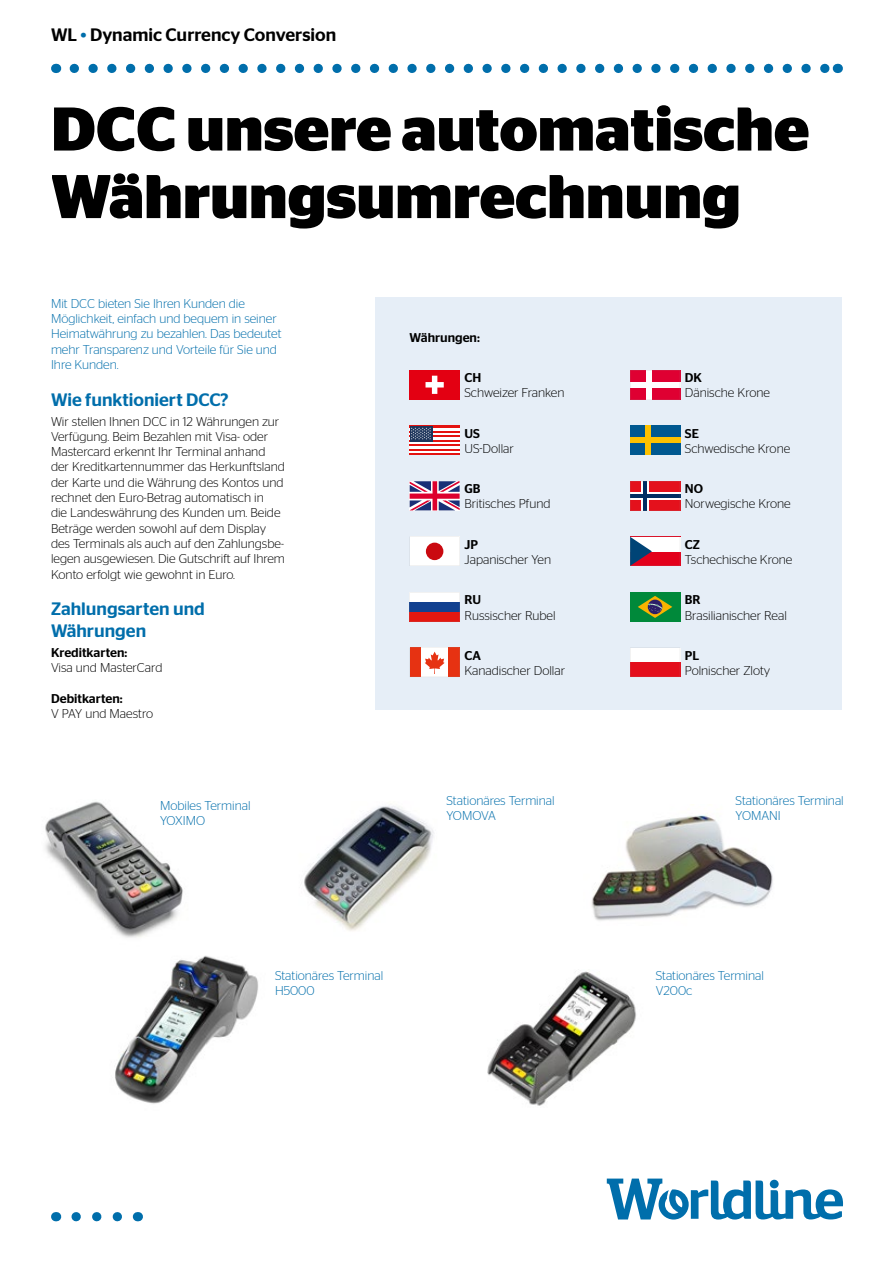
<style>
.page{position:relative;width:893px;height:1263px;background:#fff}
.page>*{position:absolute;margin:0;border:0;box-sizing:border-box;transform-origin:0 0}
.t1{font:700 61.5px/67.5px "Stag Sans";color:#000}
.t2{font:500 18px/21.6px "Stag Sans";color:#006eab}
.t3{font:500 18px "Stag Sans";color:#000}
.t4{font:300 12.75px/15.3px "Stag Sans";color:#000}
.t5{font:300 12.75px/15.3px "Stag Sans";color:#006eab}
.t6{font:500 12.75px "Stag Sans";color:#000}
.s1{color:#006eab}
</style>
<div class="page">
<img style="left:487px;top:971px;width:149px;height:135px">
<img style="left:304px;top:806px;width:130px;height:125px">
<img style="left:45px;top:801px;width:138px;height:137px">
<img style="left:115px;top:955px;width:144px;height:149px">
<svg style="left:76px;top:1212px;width:46px;height:9px"></svg>
<svg style="left:74px;top:64px;width:754px;height:9px"></svg>
<div style="left:376px;top:298px;width:466px;height:412px;background:#e6eef7"></div>
<div style="left:410px;top:370px;width:50px;height:29px;background:#e30012"></div>
<svg style="left:425px;top:376px;width:19px;height:18px"></svg>
<hr style="left:410px;top:453px;width:50px;height:2px;background:#e41310">
<hr style="left:410px;top:450px;width:50px;height:3px;background:#fff">
<hr style="left:410px;top:448px;width:50px;height:2px;background:#e41310">
<hr style="left:410px;top:446px;width:50px;height:2px;background:#fff">
<hr style="left:410px;top:444px;width:50px;height:2px;background:#e41310">
<hr style="left:410px;top:441px;width:50px;height:3px;background:#fff">
<hr style="left:410px;top:439px;width:50px;height:2px;background:#e41310">
<hr style="left:410px;top:437px;width:50px;height:2px;background:#fff">
<hr style="left:410px;top:435px;width:50px;height:2px;background:#e41310">
<hr style="left:410px;top:432px;width:50px;height:3px;background:#fff">
<hr style="left:410px;top:430px;width:50px;height:2px;background:#e41310">
<hr style="left:410px;top:428px;width:50px;height:2px;background:#fff">
<hr style="left:410px;top:426px;width:50px;height:2px;background:#e41310">
<svg style="left:410px;top:426px;width:22px;height:15px"></svg>
<svg style="left:411px;top:427px;width:20px;height:12px"></svg>
<svg style="left:410px;top:481px;width:50px;height:29px"></svg>
<svg style="left:410px;top:537px;width:50px;height:29px"></svg>
<div style="left:426px;top:543px;width:17px;height:17px;background:#ca0910;border-radius:50%"></div>
<svg style="left:410px;top:592px;width:50px;height:29px"></svg>
<svg style="left:410px;top:648px;width:50px;height:29px"></svg>
<svg style="left:630px;top:370px;width:50px;height:29px"></svg>
<div style="left:630px;top:426px;width:50px;height:29px;background:#005890"></div>
<div style="left:645px;top:426px;width:5px;height:29px;background:#fdc100"></div>
<div style="left:630px;top:437px;width:50px;height:6px;background:#fdc100"></div>
<svg style="left:630px;top:481px;width:50px;height:29px"></svg>
<svg style="left:630px;top:537px;width:50px;height:29px"></svg>
<div style="left:630px;top:592px;width:50px;height:29px;background:#00893a"></div>
<svg style="left:638px;top:596px;width:34px;height:22px"></svg>
<svg style="left:630px;top:648px;width:50px;height:29px"></svg>
<svg style="left:607px;top:1178px;width:236px;height:41px"></svg>
<img style="left:591px;top:814px;width:182px;height:107px">
<h2 class="t3" style="left:51px;top:24px;width:287px">WL <span class="s1">•</span> Dynamic Currency Conversion</h2>
<h1 class="t1" style="left:51px;top:95px;width:760px">DCC unsere automatische<br>Währungsumrechnung</h1>
<p class="t5" style="left:51px;top:296px;width:232px">Mit DCC bieten Sie Ihren Kunden die Möglichkeit, einfach und bequem in seiner Heimatwährung zu bezahlen. Das bedeutet mehr Transparenz und Vorteile für Sie und Ihre Kunden.</p>
<h2 class="t2" style="left:51px;top:389px;width:179px">Wie funktioniert DCC?</h2>
<p class="t4" style="left:51px;top:413px;width:235px">Wir stellen Ihnen DCC in 12 Währungen zur Verfügung. Beim Bezahlen mit Visa- oder Mastercard erkennt Ihr Terminal anhand der Kreditkartennummer das Herkunftsland der Karte und die Währung des Kontos und rechnet den Euro-Betrag automatisch in<br>die Landeswährung des Kunden um. Beide Beträge werden sowohl auf dem Display des Terminals als auch auf den Zahlungsbe&shy;legen ausgewiesen. Die Gutschrift auf Ihrem Konto erfolgt wie gewohnt in Euro.</p>
<h2 class="t2" style="left:51px;top:598px;width:155px">Zahlungsarten und<br>Währungen</h2>
<p class="t6" style="left:51px;top:645px;width:78px">Kreditkarten:</p>
<p class="t4" style="left:51px;top:660px;width:113px">Visa und MasterCard</p>
<p class="t6" style="left:51px;top:691px;width:73px">Debitkarten:</p>
<p class="t4" style="left:51px;top:705px;width:104px">V PAY und Maestro</p>
<p class="t5" style="left:160px;top:798px;width:92px">Mobiles Terminal<br>YOXIMO</p>
<p class="t6" style="left:410px;top:330px;width:72px">Währungen:</p>
<p class="t6" style="left:464px;top:370px;width:18px">CH</p>
<p class="t4" style="left:464px;top:385px;width:102px">Schweizer Franken</p>
<p class="t6" style="left:464px;top:426px;width:17px">US</p>
<p class="t4" style="left:464px;top:441px;width:51px">US-Dollar</p>
<p class="t6" style="left:464px;top:481px;width:18px">GB</p>
<p class="t4" style="left:464px;top:496px;width:87px">Britisches Pfund</p>
<p class="t6" style="left:464px;top:537px;width:15px">JP</p>
<p class="t4" style="left:464px;top:552px;width:88px">Japanischer Yen</p>
<p class="t6" style="left:464px;top:592px;width:18px">RU</p>
<p class="t4" style="left:464px;top:607px;width:93px">Russischer Rubel</p>
<p class="t6" style="left:464px;top:648px;width:18px">CA</p>
<p class="t4" style="left:464px;top:663px;width:102px">Kanadischer Dollar</p>
<p class="t6" style="left:685px;top:370px;width:19px">DK</p>
<p class="t4" style="left:685px;top:385px;width:86px">Dänische Krone</p>
<p class="t6" style="left:685px;top:426px;width:16px">SE</p>
<p class="t4" style="left:685px;top:441px;width:107px">Schwedische Krone</p>
<p class="t6" style="left:685px;top:481px;width:20px">NO</p>
<p class="t4" style="left:685px;top:496px;width:107px">Norwegische Krone</p>
<p class="t6" style="left:685px;top:537px;width:16px">CZ</p>
<p class="t4" style="left:685px;top:552px;width:109px">Tschechische Krone</p>
<p class="t6" style="left:685px;top:592px;width:17px">BR</p>
<p class="t4" style="left:685px;top:607px;width:104px">Brasilianischer Real</p>
<p class="t6" style="left:685px;top:648px;width:16px">PL</p>
<p class="t4" style="left:685px;top:663px;width:87px">Polnischer Zloty</p>
<p class="t5" style="left:446px;top:792px;width:110px">Stationäres Terminal<br>YOMOVA</p>
<p class="t5" style="left:736px;top:792px;width:110px">Stationäres Terminal<br>YOMANI</p>
<p class="t5" style="left:275px;top:968px;width:110px">Stationäres Terminal<br>H5000</p>
<p class="t5" style="left:656px;top:968px;width:110px">Stationäres Terminal<br>V200c</p>
</div>
